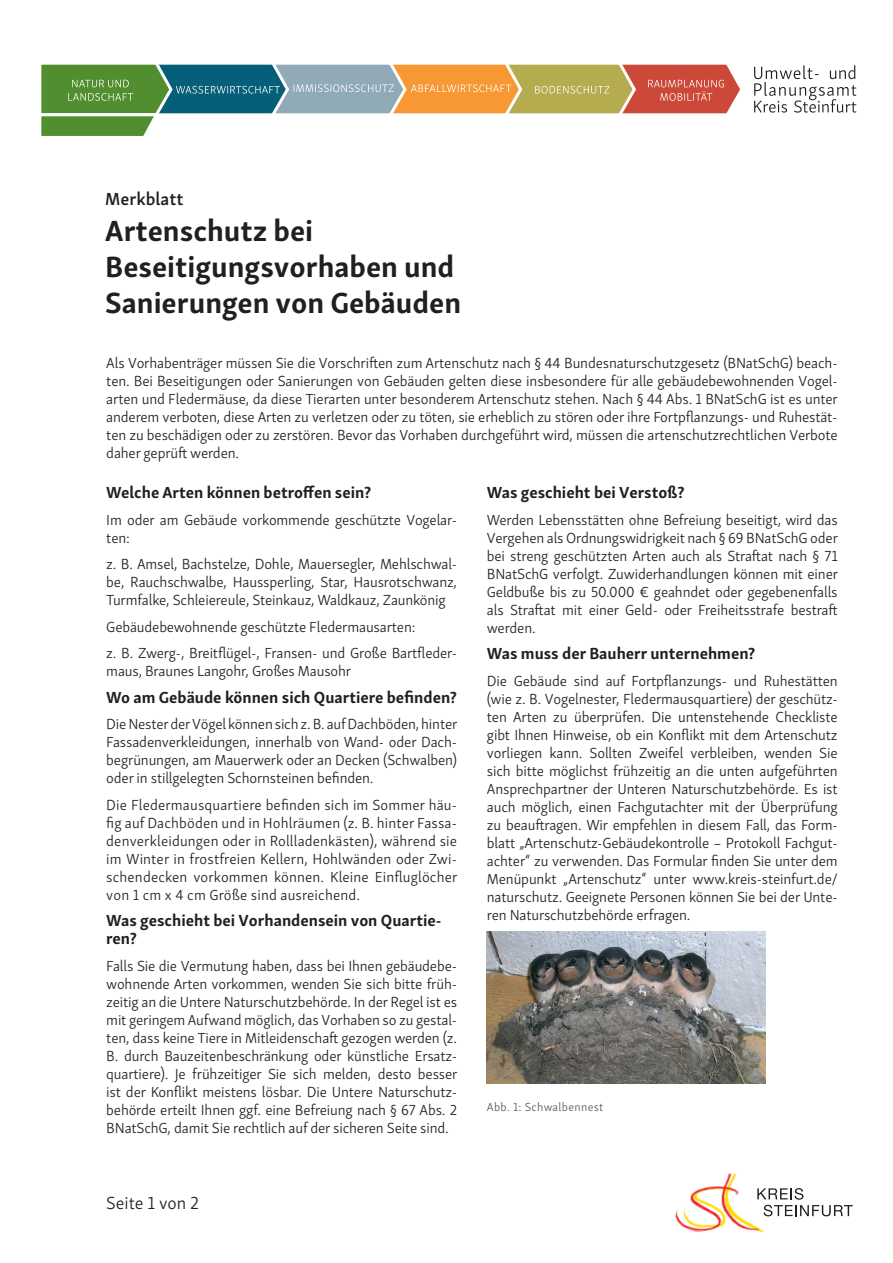
<style>
.page{position:relative;width:893px;height:1263px;background:#fff}
.page>*{position:absolute;margin:0;border:0;box-sizing:border-box;transform-origin:0 0}
.t1{font:700 30px/36px "Skolar Sans Latn";color:#231f20}
.t2{font:300 18px "Skolar Sans Latn";color:#231f20}
.t3{font:600 18px "Skolar Sans Latn";color:#231f20}
.t4{font:700 16.5px/18px "Skolar Sans Latn";color:#231f20}
.t5{font:300 15px/18px "Skolar Sans Latn";letter-spacing:-.01em;color:#231f20;text-align:justify}
.t6{font:300 12px "Skolar Sans Latn";letter-spacing:.025em;color:#57585a}
</style>
<div class="page">
<svg style="left:754px;top:65px;width:102px;height:48px"></svg>
<svg style="left:41px;top:64px;width:699px;height:72px"></svg>
<svg style="left:773px;top:1188px;width:80px;height:28px"></svg>
<img style="left:675px;top:1173px;width:98px;height:60px">
<img style="left:487px;top:931px;width:279px;height:152px">
<p class="t3" style="left:105px;top:184px;width:80px">Merkblatt</p>
<h1 class="t1" style="left:105px;top:210px;width:357px">Artenschutz bei<br>Beseitigungsvorhaben und<br>Sanierungen von Gebäuden</h1>
<p class="t5" style="left:106px;top:353px;width:733px">Als Vorhabenträger müssen Sie die Vorschriften zum Artenschutz nach § 44 Bundesnaturschutzgesetz (BNatSchG) beach&shy;ten. Bei Beseitigungen oder Sanierungen von Gebäuden gelten diese insbesondere für alle gebäudebewohnenden Vogel&shy;arten und Fledermäuse, da diese Tierarten unter besonderem Artenschutz stehen. Nach § 44 Abs. 1 BNatSchG ist es unter anderem verboten, diese Arten zu verletzen oder zu töten, sie erheblich zu stören oder ihre Fortpflanzungs- und Ruhestät&shy;ten zu beschädigen oder zu zerstören. Bevor das Vorhaben durchgeführt wird, müssen die artenschutzrechtlichen Verbote daher geprüft werden.</p>
<p class="t4" style="left:106px;top:482px;width:266px">Welche Arten können betroffen sein?</p>
<p class="t5" style="left:106px;top:510px;width:352px">Im oder am Gebäude vorkommende geschützte Vogelar&shy;ten:</p>
<p class="t5" style="left:106px;top:554px;width:352px">z. B. Amsel, Bachstelze, Dohle, Mauersegler, Mehlschwal&shy;be, Rauchschwalbe, Haussperling, Star, Hausrotschwanz, Turmfalke, Schleiereule, Steinkauz, Waldkauz, Zaunkönig</p>
<p class="t5" style="left:106px;top:612px;width:352px;line-height:26.5px">Gebäudebewohnende geschützte Fledermausarten:<br>z. B. Zwerg-, Breitflügel-, Fransen- und Große Bartfleder-</p>
<p class="t5" style="left:106px;top:661px;width:246px">maus, Braunes Langohr, Großes Mausohr</p>
<p class="t4" style="left:106px;top:687px;width:352px">Wo am Gebäude können sich Quartiere befinden?</p>
<p class="t5" style="left:106px;top:714px;width:353px">Die Nester der Vögel können sich z. B. auf Dachböden, hinter Fassadenverkleidungen, innerhalb von Wand- oder Dach&shy;begrünungen, am Mauerwerk oder an Decken (Schwalben) oder in stillgelegten Schornsteinen befinden.</p>
<p class="t5" style="left:106px;top:795px;width:353px">Die Fledermausquartiere befinden sich im Sommer häu&shy;fig auf Dachböden und in Hohlräumen (z. B. hinter Fassa&shy;denverkleidungen oder in Rollladenkästen), während sie im Winter in frostfreien Kellern, Hohlwänden oder Zwi&shy;schendecken vorkommen können. Kleine Einfluglöcher von 1 cm x 4 cm Größe sind ausreichend.</p>
<p class="t4" style="left:106px;top:910px;width:337px">Was geschieht bei Vorhandensein von Quartie&shy;ren?</p>
<p class="t5" style="left:106px;top:956px;width:353px">Falls Sie die Vermutung haben, dass bei Ihnen gebäudebe&shy;wohnende Arten vorkommen, wenden Sie sich bitte früh&shy;zeitig an die Untere Naturschutzbehörde. In der Regel ist es mit geringem Aufwand möglich, das Vorhaben so zu gestal&shy;ten, dass keine Tiere in Mitleidenschaft gezogen werden (z.<br>B. durch Bauzeitenbeschränkung oder künstliche Ersatz&shy;quartiere). Je frühzeitiger Sie sich melden, desto besser ist der Konflikt meistens lösbar. Die Untere Naturschutz&shy;behörde erteilt Ihnen ggf. eine Befreiung nach § 67 Abs. 2<br>BNatSchG, damit Sie rechtlich auf der sicheren Seite sind.</p>
<p class="t2" style="left:106px;top:1190px;width:94px">Seite 1 von 2</p>
<p class="t4" style="left:487px;top:482px;width:199px">Was geschieht bei Verstoß?</p>
<p class="t5" style="left:487px;top:510px;width:353px">Werden Lebensstätten ohne Befreiung beseitigt, wird das Vergehen als Ordnungswidrigkeit nach § 69 BNatSchG oder bei streng geschützten Arten auch als Straftat nach § 71<br>BNatSchG verfolgt. Zuwiderhandlungen können mit einer Geldbuße bis zu 50.000 € geahndet oder gegebenenfalls als Straftat mit einer Geld- oder Freiheitsstrafe bestraft werden.</p>
<p class="t4" style="left:487px;top:643px;width:270px">Was muss der Bauherr unternehmen?</p>
<p class="t5" style="left:487px;top:671px;width:352px">Die Gebäude sind auf Fortpflanzungs- und Ruhestätten (wie z. B. Vogelnester, Fledermausquartiere) der geschütz&shy;ten Arten zu überprüfen. Die untenstehende Checkliste gibt Ihnen Hinweise, ob ein Konflikt mit dem Artenschutz vorliegen kann. Sollten Zweifel verbleiben, wenden Sie sich bitte möglichst frühzeitig an die unten aufgeführten Ansprechpartner der Unteren Naturschutzbehörde. Es ist auch möglich, einen Fachgutachter mit der Überprüfung zu beauftragen. Wir empfehlen in diesem Fall, das Form&shy;blatt „Artenschutz-Gebäudekontrolle – Protokoll Fachgut&shy;achter“ zu verwenden. Das Formular finden Sie unter dem Menüpunkt „Artenschutz“ unter www.kreis-steinfurt.de/ naturschutz. Geeignete Personen können Sie bei der Unte&shy;ren Naturschutzbehörde erfragen.</p>
<p class="t6" style="left:487px;top:1097px;width:118px">Abb. 1: Schwalbennest</p>
</div>
